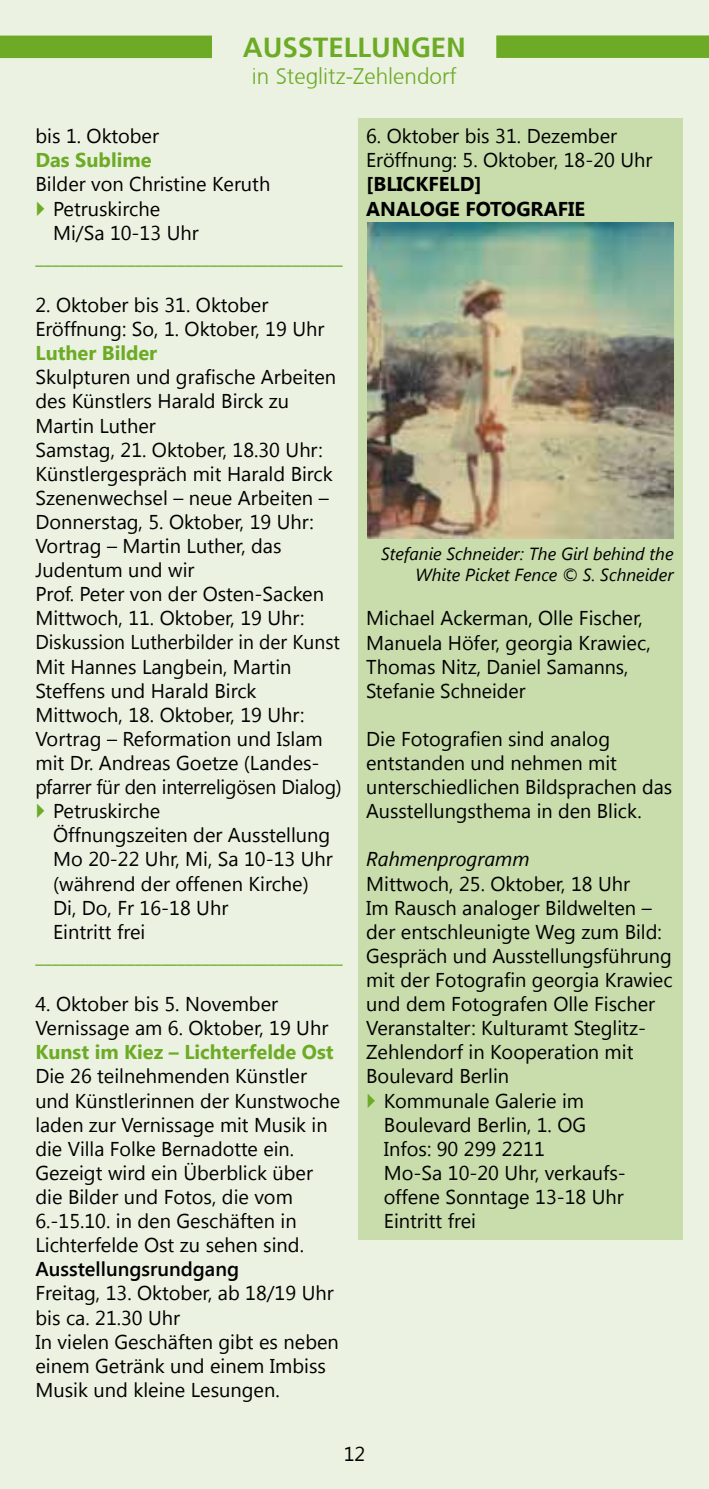
<style>
.page{position:relative;width:709px;height:1489px;background:#fff}
.page>*{position:absolute;margin:0;border:0;box-sizing:border-box;transform-origin:0 0}
.t1{font:700 27.5px "Frutiger Linotype";color:#6dab26}
.t2{font:300 22.5px "Frutiger CE";color:#6dab26}
.t3{font:20px/24px "Segoe UI";color:#000}
.t4{font:20px "Segoe UI";color:#6dab26}
.t5{font:700 20px "Segoe UI";color:#6dab26}
.t6{font:20px "Segoe UI";color:#000;scale:.96 1}
.t7{font:700 20px/24px "Segoe UI";color:#000}
.t8{font:600 20px "Segoe UI";color:#000}
.t9{font:italic 20px "Segoe UI";color:#000}
.t10{font:italic 17.5px/21px "Segoe UI";color:#000;text-align:right}
</style>
<div class="page">
<div style="left:0;top:0;width:709px;height:1488px;background:#ebf2e1"></div>
<div style="left:0;top:36px;width:213px;height:22px;background:#6dab26"></div>
<div style="left:496px;top:35px;width:213px;height:23px;background:#6dab26"></div>
<div style="left:359px;top:118px;width:324px;height:1121px;background:#c9dcab"></div>
<img style="left:367px;top:222px;width:306px;height:317px">
<h1 class="t1" style="left:243px;top:30px;width:225px">AUSSTELLUNGEN</h1>
<p class="t2" style="left:252px;top:63px;width:206px">in Steglitz-Zehlendorf</p>
<p class="t3" style="left:35px;top:123px;width:125px">bis 1. Oktober</p>
<p class="t5" style="left:35px;top:146px;width:118px">Das Sublime</p>
<p class="t3" style="left:53px;top:171px;width:219px;text-indent:-18px">Bilder von Christine Keruth<br>Petruskirche<br>Mi/Sa 10-13 Uhr</p>
<p class="t4" style="left:35px;top:243px;width:309px">_____________________________________</p>
<p class="t3" style="left:35px;top:292px;width:290px">2. Oktober bis 31. Oktober<br>Eröffnung: So, 1. Oktober, 19 Uhr</p>
<p class="t5" style="left:35px;top:339px;width:123px">Luther Bilder</p>
<p class="t3" style="left:35px;top:364px;width:302px">Skulpturen und grafische Arbeiten</p>
<p class="t3" style="left:35px;top:388px;width:255px">des Künstlers Harald Birck zu</p>
<p class="t3" style="left:35px;top:412px;width:122px">Martin Luther</p>
<p class="t3" style="left:35px;top:436px;width:289px">Samstag, 21. Oktober, 18.30 Uhr:</p>
<p class="t3" style="left:35px;top:461px;width:299px">Künstlergespräch mit Harald Birck</p>
<p class="t3" style="left:35px;top:485px;width:295px">Szenenwechsel – neue Arbeiten –</p>
<p class="t3" style="left:35px;top:509px;width:280px">Donnerstag, 5. Oktober, 19 Uhr:</p>
<p class="t3" style="left:35px;top:533px;width:248px">Vortrag – Martin Luther, das</p>
<p class="t3" style="left:35px;top:557px;width:160px">Judentum und wir</p>
<p class="t3" style="left:35px;top:581px;width:290px">Prof. Peter von der Osten-Sacken</p>
<p class="t3" style="left:35px;top:605px;width:271px">Mittwoch, 11. Oktober, 19 Uhr:</p>
<p class="t6" style="left:35px;top:628px;width:319px">Diskussion Lutherbilder in der Kunst</p>
<p class="t3" style="left:35px;top:653px;width:257px">Mit Hannes Langbein, Martin</p>
<p class="t3" style="left:35px;top:677px;width:222px">Steffens und Harald Birck</p>
<p class="t3" style="left:35px;top:701px;width:271px">Mittwoch, 18. Oktober, 19 Uhr:</p>
<p class="t3" style="left:35px;top:726px;width:289px">Vortrag – Reformation und Islam</p>
<p class="t3" style="left:35px;top:750px;width:286px">mit Dr. Andreas Goetze (Landes-</p>
<p class="t3" style="left:35px;top:774px;width:308px">pfarrer für den interreligösen Dialog)</p>
<p class="t3" style="left:53px;top:798px;width:108px">Petruskirche</p>
<p class="t3" style="left:53px;top:822px;width:279px">Öffnungszeiten der Ausstellung</p>
<p class="t3" style="left:53px;top:846px;width:281px">Mo 20-22 Uhr, Mi, Sa 10-13 Uhr</p>
<p class="t3" style="left:53px;top:870px;width:257px">(während der offenen Kirche)</p>
<p class="t3" style="left:53px;top:894px;width:177px">Di, Do, Fr 16-18 Uhr</p>
<p class="t3" style="left:53px;top:918px;width:94px">Eintritt frei</p>
<p class="t4" style="left:35px;top:941px;width:309px">_____________________________________</p>
<p class="t3" style="left:35px;top:991px;width:294px">4. Oktober bis 5. November<br>Vernissage am 6. Oktober, 19 Uhr</p>
<p class="t5" style="left:35px;top:1037px;width:300px">Kunst im Kiez – Lichterfelde Ost</p>
<p class="t3" style="left:35px;top:1063px;width:306px">Die 26 teilnehmenden Künstler und Künstlerinnen der Kunstwoche laden zur Vernissage mit Musik in die Villa Folke Bernadotte ein.<br>Gezeigt wird ein Überblick über die Bilder und Fotos, die vom<br>6.-15.10. in den Geschäften in<br>Lichterfelde Ost zu sehen sind.</p>
<p class="t8" style="left:35px;top:1255px;width:205px">Ausstellungsrundgang</p>
<p class="t3" style="left:35px;top:1280px;width:305px">Freitag, 13. Oktober, ab 18/19 Uhr bis ca. 21.30 Uhr<br>In vielen Geschäften gibt es neben einem Getränk und einem Imbiss<br>Musik und kleine Lesungen.</p>
<p class="t3" style="left:366px;top:123px;width:288px">6. Oktober bis 31. Dezember<br>Eröffnung: 5. Oktober, 18-20 Uhr</p>
<p class="t7" style="left:366px;top:171px;width:220px">[BLICKFELD]<br>ANALOGE FOTOGRAFIE</p>
<p class="t10" style="left:381px;top:542px;width:294px">Stefanie Schneider: The Girl behind the<br>White Picket Fence © S. Schneider</p>
<p class="t3" style="left:366px;top:605px;width:286px">Michael Ackerman, Olle Fischer,<br>Manuela Höfer, georgia Krawiec,<br>Thomas Nitz, Daniel Samanns,<br>Stefanie Schneider</p>
<p class="t3" style="left:366px;top:726px;width:307px">Die Fotografien sind analog entstanden und nehmen mit unterschiedlichen Bildsprachen das<br>Ausstellungsthema in den Blick.</p>
<p class="t9" style="left:366px;top:845px;width:165px">Rahmenprogramm</p>
<p class="t3" style="left:366px;top:870px;width:265px">Mittwoch, 25. Oktober, 18 Uhr</p>
<p class="t3" style="left:366px;top:894px;width:287px">Im Rausch analoger Bildwelten –</p>
<p class="t3" style="left:366px;top:918px;width:297px">der entschleunigte Weg zum Bild:</p>
<p class="t3" style="left:366px;top:942px;width:307px">Gespräch und Ausstellungsführung</p>
<p class="t3" style="left:366px;top:966px;width:308px">mit der Fotografin georgia Krawiec</p>
<p class="t3" style="left:366px;top:991px;width:290px">und dem Fotografen Olle Fischer</p>
<p class="t3" style="left:366px;top:1015px;width:281px">Veranstalter: Kulturamt Steglitz-</p>
<p class="t3" style="left:366px;top:1039px;width:269px">Zehlendorf in Kooperation mit</p>
<p class="t3" style="left:366px;top:1063px;width:145px">Boulevard Berlin</p>
<p class="t3" style="left:384px;top:1087px;width:202px">Kommunale Galerie im</p>
<p class="t3" style="left:384px;top:1111px;width:204px">Boulevard Berlin, 1. OG</p>
<p class="t3" style="left:384px;top:1135px;width:162px">Infos: 90 299 2211</p>
<p class="t3" style="left:384px;top:1159px;width:243px">Mo-Sa 10-20 Uhr, verkaufs-</p>
<p class="t3" style="left:384px;top:1183px;width:241px">offene Sonntage 13-18 Uhr</p>
<p class="t3" style="left:384px;top:1207px;width:94px">Eintritt frei</p>
<p class="t3" style="left:344px;top:1440px;width:23px">12</p>
</div>
